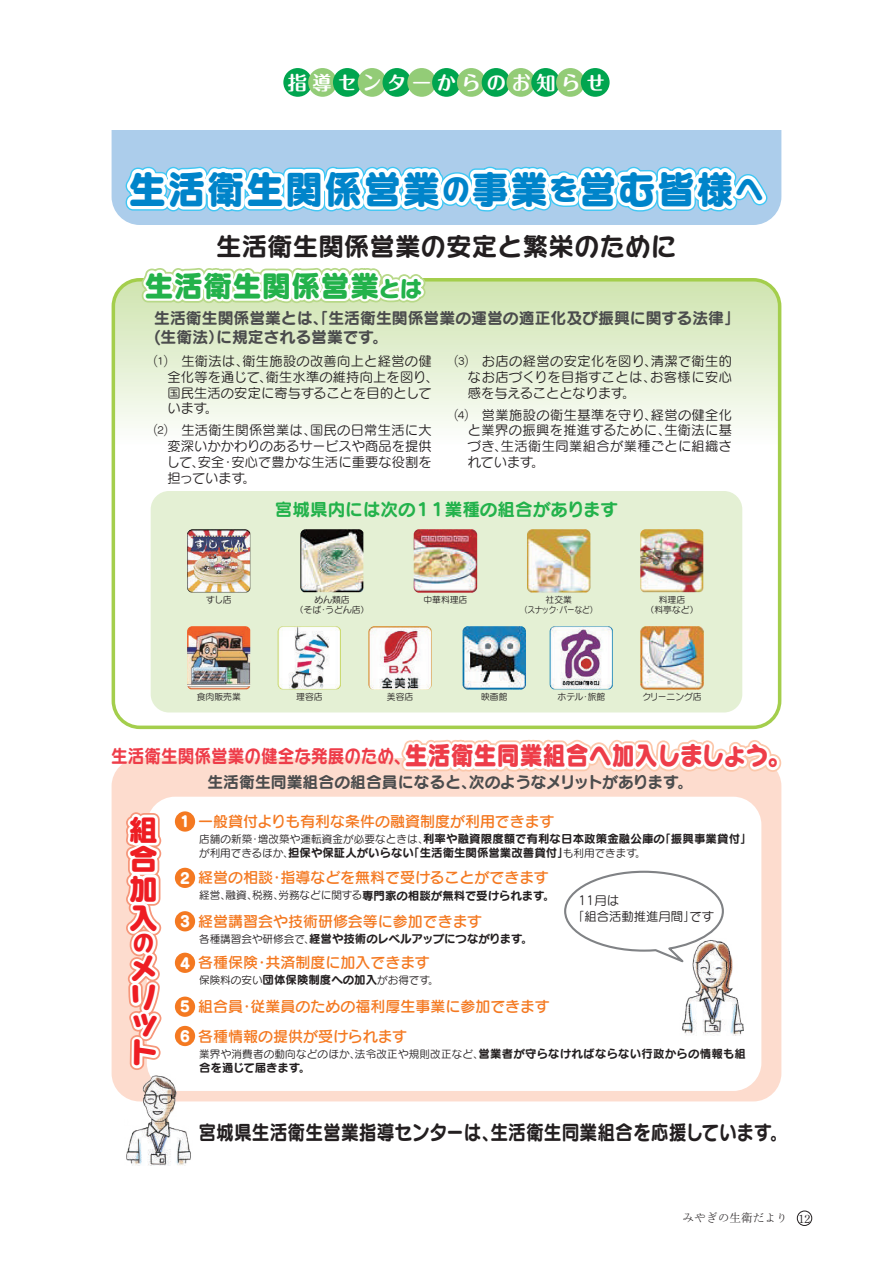
<style>
.page{position:relative;width:893px;height:1263px;background:#fff}
.page>*{position:absolute;margin:0;border:0;box-sizing:border-box;transform-origin:0 0}
.t1{font:38.85px "Seurat Capie Pro EB";letter-spacing:.03em;color:#0084ca}
.t2{font:29.4px "Seurat Capie Pro EB";color:#23b24b}
.t3{font:29.4px/29.4px "Seurat Capie Pro EB";color:#ee1d23;text-align:justify}
.t4{font:25.5px "Seurat Capie Pro B";color:#231f20}
.t5{font:25.5px "Seurat Capie Pro EB";color:#ee3d49;scale:.9 1}
.t6{font:22.05px "Seurat Capie Pro EB";color:#ee1d23}
.t7{font:20.25px "Seurat Pro B";color:#231f20;scale:.88 1}
.t8{font:700 19.2px "P Maru Fo Pro N";letter-spacing:.3em;color:#fff}
.t9{font:18.45px "Seurat Capie Pro B";color:#ee3d49;scale:.9 1}
.t10{font:17.7px "Seurat Pro B";color:#23b24b}
.t11{font:15.9px/20px "Seurat Pro B";color:#4b4c4d}
.t12{font:15px/29.2px "Seurat Pro DB";color:#f47921}
.t13{font:13.2px/15.9px "Seurat Pro M";letter-spacing:.015em;color:#231f20;text-align:justify}
.t14{font:12.3px/15.9px "Seurat Pro M";color:#231f20}
.t15{font:100 11.7px "Iwa O Min Pro";color:#231f20}
.t16{font:11.4px/14.1px "Seurat Pro B";color:#231f20}
.t17{font:10.65px "Seurat Pro M";color:#231f20}
.t18{font:10.65px "Seurat Pro M";letter-spacing:.02em;color:#231f20}
.t19{font:8.85px/9.8px "Seurat Pro M";color:#231f20;text-align:center}
.s1{font-size:29.1px}
.s2{font-size:22.2px}
.s3{font-family:"Seurat Pro EB";color:#fff}
.s4{font-family:"Seurat Pro M";font-size:10.65px}
.s5{font-family:"Seurat Pro B";font-size:11.4px}
</style>
<div class="page">
<svg style="left:112px;top:131px;width:669px;height:87px"></svg>
<svg style="left:112px;top:285px;width:669px;height:444px"></svg>
<div style="left:112px;top:758px;width:669px;height:343px;background:#fddcce;border-radius:28px"></div>
<div style="left:147px;top:797px;width:614px;height:294px;background:#fff;border-radius:28px"></div>
<div style="left:151px;top:491px;width:591px;height:221px;background:#e4f0d4;border-radius:18px"></div>
<img style="left:278px;top:626px;width:63px;height:63px">
<img style="left:187px;top:626px;width:63px;height:63px">
<img style="left:368px;top:626px;width:26px;height:64px">
<img style="left:187px;top:529px;width:63px;height:63px">
<img style="left:300px;top:529px;width:63px;height:63px">
<svg style="left:117px;top:131px;width:655px;height:209px"></svg>
<svg style="left:111px;top:611px;width:55px;height:555px"></svg>
<div style="left:175px;top:811px;width:20px;height:21px;background:#f47921;border-radius:50%"></div>
<div style="left:175px;top:868px;width:20px;height:20px;background:#f47921;border-radius:50%"></div>
<div style="left:175px;top:911px;width:20px;height:20px;background:#f47921;border-radius:50%"></div>
<div style="left:175px;top:953px;width:20px;height:20px;background:#f47921;border-radius:50%"></div>
<div style="left:175px;top:996px;width:20px;height:21px;background:#f47921;border-radius:50%"></div>
<div style="left:175px;top:1026px;width:20px;height:20px;background:#f47921;border-radius:50%"></div>
<img style="left:681px;top:967px;width:63px;height:68px">
<svg style="left:394px;top:510px;width:388px;height:457px"></svg>
<img style="left:125px;top:1074px;width:68px;height:91px">
<div style="left:282px;top:67px;width:32px;height:31px;border:3px solid #fff;border-radius:50%"></div>
<div style="left:307px;top:67px;width:31px;height:31px;border:3px solid #fff;border-radius:50%"></div>
<div style="left:331px;top:67px;width:32px;height:31px;border:3px solid #fff;border-radius:50%"></div>
<div style="left:356px;top:67px;width:32px;height:31px;border:3px solid #fff;border-radius:50%"></div>
<div style="left:381px;top:67px;width:32px;height:31px;border:3px solid #fff;border-radius:50%"></div>
<div style="left:406px;top:67px;width:32px;height:31px;border:3px solid #fff;border-radius:50%"></div>
<div style="left:431px;top:67px;width:31px;height:31px;border:3px solid #fff;border-radius:50%"></div>
<div style="left:455px;top:67px;width:32px;height:31px;border:3px solid #fff;border-radius:50%"></div>
<div style="left:480px;top:67px;width:32px;height:31px;border:3px solid #fff;border-radius:50%"></div>
<div style="left:505px;top:67px;width:32px;height:31px;border:3px solid #fff;border-radius:50%"></div>
<div style="left:530px;top:67px;width:31px;height:31px;border:3px solid #fff;border-radius:50%"></div>
<div style="left:555px;top:67px;width:31px;height:31px;border:3px solid #fff;border-radius:50%"></div>
<div style="left:579px;top:67px;width:32px;height:31px;border:3px solid #fff;border-radius:50%"></div>
<div style="left:283px;top:68px;width:29px;height:29px;background:#00a54f;border-radius:50%"></div>
<div style="left:308px;top:68px;width:29px;height:29px;background:#93cc77;border-radius:50%"></div>
<div style="left:333px;top:68px;width:29px;height:29px;background:#00a54f;border-radius:50%"></div>
<div style="left:358px;top:68px;width:28px;height:29px;background:#93cc77;border-radius:50%"></div>
<div style="left:382px;top:68px;width:29px;height:29px;background:#00a54f;border-radius:50%"></div>
<div style="left:407px;top:68px;width:29px;height:29px;background:#93cc77;border-radius:50%"></div>
<div style="left:432px;top:68px;width:29px;height:29px;background:#00a54f;border-radius:50%"></div>
<div style="left:457px;top:68px;width:29px;height:29px;background:#93cc77;border-radius:50%"></div>
<div style="left:482px;top:68px;width:28px;height:29px;background:#00a54f;border-radius:50%"></div>
<div style="left:506px;top:68px;width:29px;height:29px;background:#93cc77;border-radius:50%"></div>
<div style="left:531px;top:68px;width:29px;height:29px;background:#00a54f;border-radius:50%"></div>
<div style="left:556px;top:68px;width:29px;height:29px;background:#93cc77;border-radius:50%"></div>
<div style="left:581px;top:68px;width:29px;height:29px;background:#00a54f;border-radius:50%"></div>
<div style="left:797px;top:1211px;width:15px;height:15px;border:1px solid #231f20;border-radius:50%"></div>
<h3 class="t8" style="left:288px;top:67px;width:319px">指導センターからのお知らせ</h3>
<h1 class="t1" style="left:129px;top:162px;width:637px">生活衛生関係営業<span class="s1">の</span>事業<span class="s1">を</span>営む皆様<span class="s1">へ</span></h1>
<h3 class="t4" style="left:216px;top:228px;width:462px">生活衛生関係営業の安定と繁栄のために</h3>
<h2 class="t2" style="left:145px;top:265px;width:279px">生活衛生関係営業<span class="s2">とは</span></h2>
<p class="t11" style="left:154px;top:307px;width:587px">生活衛生関係営業とは、「生活衛生関係営業の運営の適正化及び振興に関する法律」(生衛法）に規定される営業です。</p>
<p class="t13" style="left:167px;top:352px;width:272px;text-align:left;text-indent:-13px">⑴　生衛法は、衛生施設の改善向上と経営の健全化等を通じて、衛生水準の維持向上を図り、国民生活の安定に寄与することを目的としています。</p>
<p class="t13" style="left:167px;top:422px;width:267px;text-indent:-12px">⑵　生活衛生関係営業は、国民の日常生活に大変深いかかわりのあるサービスや商品を提供して、安全・安心で豊かな生活に重要な役割を担っています。</p>
<p class="t13" style="left:468px;top:352px;width:266px;text-indent:-13px">⑶　お店の経営の安定化を図り、清潔で衛生的なお店づくりを目指すことは、お客様に安心感を与えることとなります。</p>
<p class="t13" style="left:468px;top:406px;width:266px;text-indent:-13px">⑷　営業施設の衛生基準を守り、経営の健全化と業界の振興を推進するために、生衛法に基づき、生活衛生同業組合が業種ごとに組織されています。</p>
<p class="t19" style="left:206px;top:595px;width:27px">すし店</p>
<h3 class="t10" style="left:275px;top:497px;width:345px">宮城県内には次の１１業種の組合があります</h3>
<p class="t19" style="left:295px;top:595px;width:76px">めん類店<br>（そば・うどん店）</p>
<p class="t19" style="left:646px;top:595px;width:54px">料理店<br>（料亭など）</p>
<p class="t19" style="left:423px;top:595px;width:46px">中華料理店</p>
<p class="t19" style="left:520px;top:595px;width:79px">社交業<br>（スナック・バーなど）</p>
<p class="t19" style="left:197px;top:692px;width:46px">食肉販売業</p>
<p class="t19" style="left:296px;top:692px;width:28px">理容店</p>
<p class="t19" style="left:387px;top:692px;width:28px">美容店</p>
<p class="t19" style="left:481px;top:692px;width:28px">映画館</p>
<p class="t19" style="left:642px;top:692px;width:61px">クリーニング店</p>
<p class="t19" style="left:557px;top:692px;width:49px">ホテル・旅館</p>
<h3 class="t5" style="left:405px;top:738px;width:430px">生活衛生同業組合へ加入しましょう。</h3>
<h3 class="t9" style="left:111px;top:743px;width:334px">生活衛生関係営業の健全な発展のため、</h3>
<p class="t11" style="left:207px;top:771px;width:487px">生活衛生同業組合の組合員になると、次のようなメリットがあります。</p>
<h2 class="t3" style="left:129px;top:814px;width:29px">組合加入</h2>
<h3 class="t6" style="left:133px;top:927px;width:22px">の</h3>
<h2 class="t3" style="left:129px;top:953px;width:30px;line-height:28px">メリット</h2>
<p class="t12" style="left:180px;top:806px;width:376px"><span class="s3">1</span> 一般貸付よりも有利な条件の融資制度が利用できます</p>
<p class="t16" style="left:199px;top:831px;width:554px"><span class="s4">店舗の新築・増改築や運転資金が必要なときは、</span>利率や融資限度額で有利な日本政策金融公庫の「振興事業貸付」<span class="s4">が利用できるほか、</span>担保や保証人がいらない「生活衛生関係営業改善貸付」<span class="s4">も利用できます。</span></p>
<p class="t12" style="left:180px;top:863px;width:370px"><span class="s3">2</span> 経営の相談・指導などを無料で受けることができます</p>
<p class="t17" style="left:199px;top:888px;width:357px">経営、融資、税務、労務などに関する<span class="s5">専門家の相談が無料で受けられます。</span></p>
<p class="t12" style="left:180px;top:906px;width:304px"><span class="s3">3</span> 経営講習会や技術研修会等に参加できます</p>
<p class="t16" style="left:199px;top:931px;width:335px"><span class="s4">各種講習会や研修会で、</span>経営や技術のレベルアップにつながります。</p>
<p class="t12" style="left:180px;top:947px;width:251px"><span class="s3">4</span> 各種保険・共済制度に加入できます</p>
<p class="t17" style="left:199px;top:973px;width:241px">保険料の安い<span class="s5">団体保険制度への加入</span>がお得です。</p>
<p class="t12" style="left:180px;top:991px;width:371px"><span class="s3">5</span> 組合員・従業員のための福利厚生事業に参加できます<br><span class="s3">6</span> 各種情報の提供が受けられます</p>
<p class="t18" style="left:199px;top:1047px;width:548px">業界や消費者の動向などのほか、法令改正や規則改正など、<span class="s5">営業者が守らなければならない行政からの情報も組</span></p>
<p class="t16" style="left:199px;top:1060px;width:113px">合を通じて届きます。</p>
<p class="t14" style="left:572px;top:892px;width:143px;text-indent:6px">11月は<br>「組合活動推進月間」です</p>
<h3 class="t7" style="left:198px;top:1119px;width:671px">宮城県生活衛生営業指導センターは、生活衛生同業組合を応援しています。</h3>
<p class="t15" style="left:683px;top:1210px;width:127px">みやぎの生衛だより 　</p>
<p class="t15" style="left:798px;top:1210px;width:13px">12</p>
</div>
